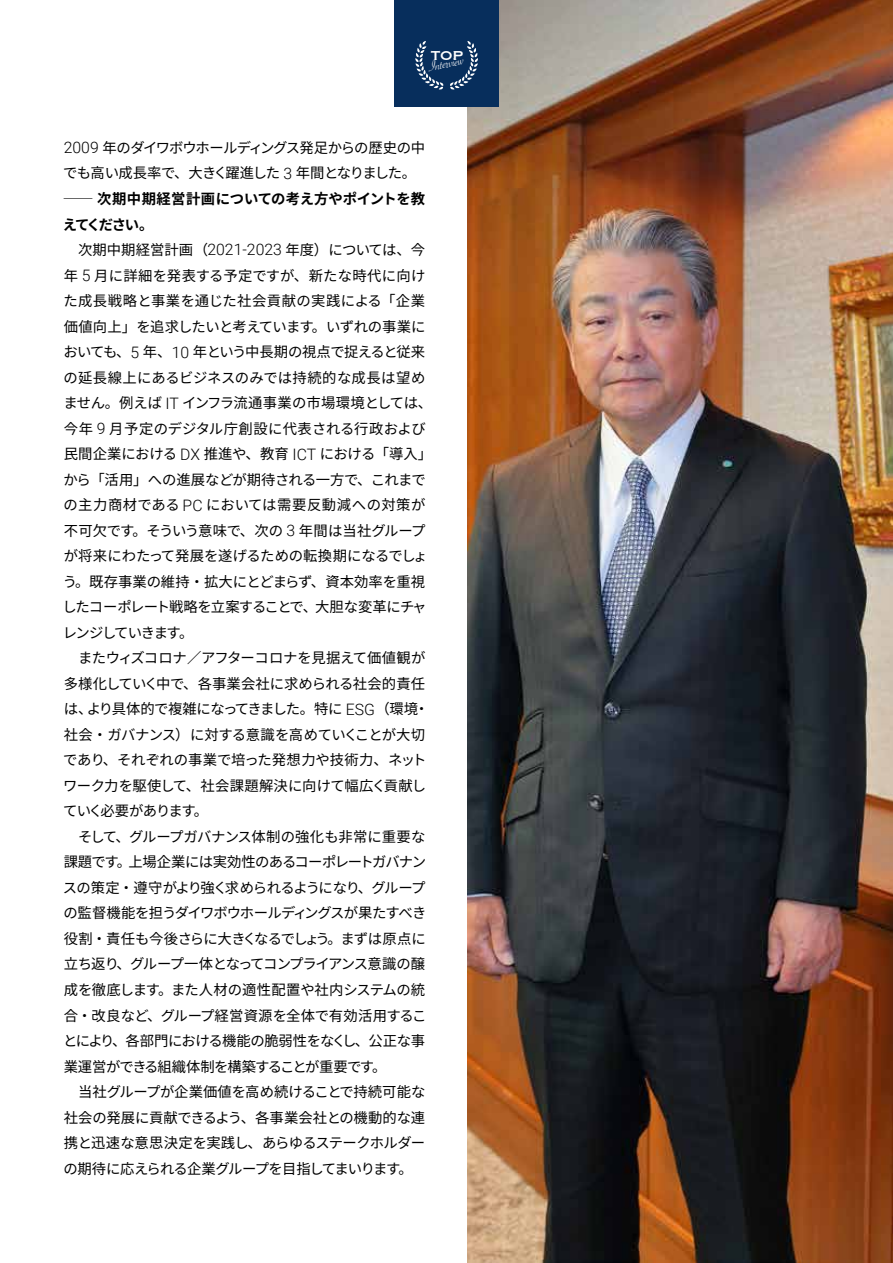
<style>
.page{position:relative;width:893px;height:1263px;background:#fff}
.page>*{position:absolute;margin:0;border:0;box-sizing:border-box;transform-origin:0 0}
.t1{font:16.8px "Copperplate";color:#fff}
.t2{font:italic 15.45px "Savoye Let Plain";color:#fff}
.t3{font:14.4px/25.5px "Source Han Sans JP";letter-spacing:-.02em;color:#000}
.s1{font-family:"Roboto";font-weight:300;font-size:15.75px}
.s2{font-weight:700}
</style>
<div class="page">
<img style="left:468px;top:0;width:425px;height:1263px">
<div style="left:394px;top:0;width:105px;height:106px;background:#072e5c"></div>
<svg style="left:415px;top:41px;width:28px;height:49px"></svg>
<svg style="left:450px;top:41px;width:28px;height:49px"></svg>
<p class="t1" style="left:430px;top:45px;width:34px">TOP</p>
<p class="t2" style="left:426px;top:56px;width:37px;rotate:-11deg">Interview</p>
<p class="t3" style="left:63px;top:135px;width:371px"><span class="s1">2009</span> 年のダイワボウホールディングス発足からの歴史の中でも高い成長率で、大きく躍進した <span class="s1">3</span> 年間となりました。<span class="s2">─ 次期中期経営計画についての考え方やポイントを教えてください。<br></span>　次期中期経営計画（<span class="s1">2021-2023</span> 年度）については、今年 <span class="s1">5</span> 月に詳細を発表する予定ですが、新たな時代に向けた成長戦略と事業を通じた社会貢献の実践による「企業価値向上」を追求したいと考えています。いずれの事業においても、<span class="s1">5</span> 年、<span class="s1">10</span> 年という中長期の視点で捉えると従来の延長線上にあるビジネスのみでは持続的な成長は望めません。例えば <span class="s1">IT</span> インフラ流通事業の市場環境としては、今年 <span class="s1">9</span> 月予定のデジタル庁創設に代表される行政および民間企業における <span class="s1">DX</span> 推進や、教育 <span class="s1">ICT</span> における「導入」から「活用」への進展などが期待される一方で、これまでの主力商材である <span class="s1">PC</span> においては需要反動減への対策が不可欠です。そういう意味で、次の <span class="s1">3</span> 年間は当社グループが将来にわたって発展を遂げるための転換期になるでしょう。既存事業の維持・拡大にとどまらず、資本効率を重視したコーポレート戦略を立案することで、大胆な変革にチャレンジしていきます。<br>　またウィズコロナ／アフターコロナを見据えて価値観が多様化していく中で、各事業会社に求められる社会的責任は、より具体的で複雑になってきました。特に <span class="s1">ESG</span>（環境・社会・ガバナンス）に対する意識を高めていくことが大切であり、それぞれの事業で培った発想力や技術力、ネットワーク力を駆使して、社会課題解決に向けて幅広く貢献していく必要があります。<br>　そして、グループガバナンス体制の強化も非常に重要な課題です。上場企業には実効性のあるコーポレートガバナンスの策定・遵守がより強く求められるようになり、グループの監督機能を担うダイワボウホールディングスが果たすべき役割・責任も今後さらに大きくなるでしょう。まずは原点に立ち返り、グループ一体となってコンプライアンス意識の醸成を徹底します。また人材の適性配置や社内システムの統合・改良など、グループ経営資源を全体で有効活用することにより、各部門における機能の脆弱性をなくし、公正な事業運営ができる組織体制を構築することが重要です。<br>　当社グループが企業価値を高め続けることで持続可能な社会の発展に貢献できるよう、各事業会社との機動的な連携と迅速な意思決定を実践し、あらゆるステークホルダーの期待に応えられる企業グループを目指してまいります。</p>
</div>
